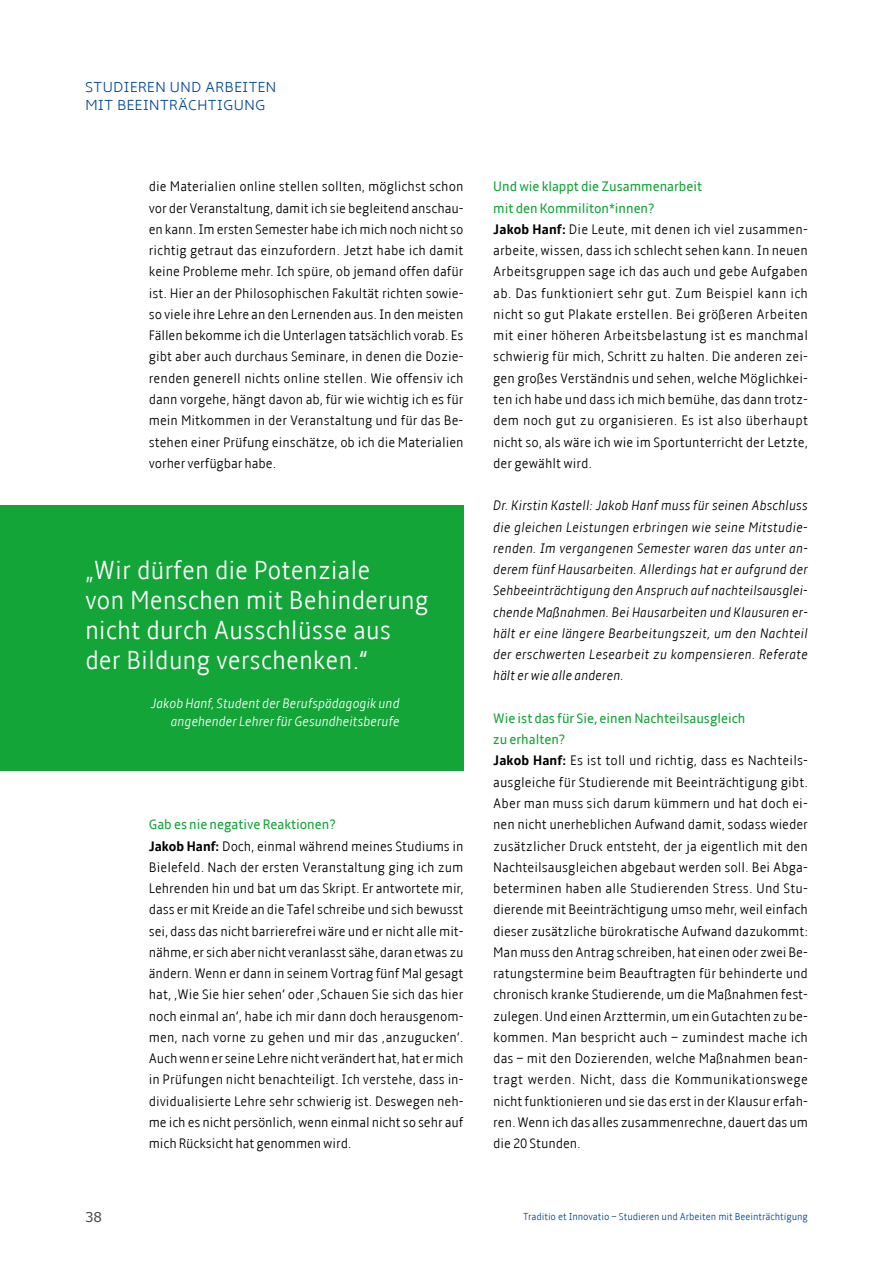
<style>
.page{position:relative;width:893px;height:1263px;background:#fff}
.page>*{position:absolute;margin:0;border:0;box-sizing:border-box;transform-origin:0 0}
.t1{font:300 condensed 27px/30px "Amble";color:#fff}
.t2{font:300 15px/18px "Amble";color:#00489a}
.t3{font:300 condensed 14.25px/21.3px "Amble";letter-spacing:.005em;color:#000}
.t4{font:italic 300 condensed 14.25px/21.3px "Amble";letter-spacing:.015em;color:#000;text-align:justify}
.t5{font:italic 300 condensed 14.25px/18px "Amble";color:#fff;text-align:right}
.t6{font:13.5px "Verdana";color:#4a4a49}
.t7{font:300 condensed 10.5px "Amble";letter-spacing:-.005em;color:#00489a}
.s1{font-weight:400;font-stretch:normal;color:#13a538}
.s2{font-weight:700;font-stretch:normal}
</style>
<div class="page">
<div style="left:0;top:505px;width:463px;height:266px;background:#13a538"></div>
<p class="t2" style="left:85px;top:78px;width:193px">STUDIEREN UND ARBEITEN<br>MIT BEEINTRÄCHTIGUNG</p>
<p class="t3" style="left:149px;top:176px;width:316px;text-align:justify">die Materialien online stellen sollten, möglichst schon vor der Veranstaltung, damit ich sie begleitend anschau&shy;en kann. Im ersten Semester habe ich mich noch nicht so richtig getraut das einzufordern. Jetzt habe ich damit keine Probleme mehr. Ich spüre, ob jemand offen dafür ist. Hier an der Philosophischen Fakultät richten sowie&shy;so viele ihre Lehre an den Lernenden aus. In den meisten Fällen bekomme ich die Unterlagen tatsächlich vorab. Es gibt aber auch durchaus Seminare, in denen die Dozie&shy;renden generell nichts online stellen. Wie offensiv ich dann vorgehe, hängt davon ab, für wie wichtig ich es für mein Mitkommen in der Veranstaltung und für das Be&shy;stehen einer Prüfung einschätze, ob ich die Materialien vorher verfügbar habe.</p>
<h1 class="t1" style="left:85px;top:555px;width:345px">„Wir dürfen die Potenziale<br>von Menschen mit Behinderung nicht durch Ausschlüsse aus der Bildung verschenken.“</h1>
<p class="t5" style="left:151px;top:694px;width:250px">Jakob Hanf, Student der Berufspädagogik und angehender Lehrer für Gesundheitsberufe</p>
<p class="t3" style="left:149px;top:814px;width:316px"><span class="s1">Gab es nie negative Reaktionen?<br></span><span class="s2">Jakob Hanf:</span> Doch, einmal während meines Studiums in Bielefeld. Nach der ersten Veranstaltung ging ich zum Lehrenden hin und bat um das Skript. Er antwortete mir, dass er mit Kreide an die Tafel schreibe und sich bewusst sei, dass das nicht barrierefrei wäre und er nicht alle mit&shy;nähme, er sich aber nicht veranlasst sähe, daran etwas zu ändern. Wenn er dann in seinem Vortrag fünf Mal gesagt hat, ‚Wie Sie hier sehen‘ oder ‚Schauen Sie sich das hier noch einmal an‘, habe ich mir dann doch herausgenom&shy;men, nach vorne zu gehen und mir das ‚anzugucken‘.<br>Auch wenn er seine Lehre nicht verändert hat, hat er mich in Prüfungen nicht benachteiligt. Ich verstehe, dass in&shy;dividualisierte Lehre sehr schwierig ist. Deswegen neh&shy;me ich es nicht persönlich, wenn einmal nicht so sehr auf mich Rücksicht hat genommen wird.</p>
<p class="t3" style="left:493px;top:176px;width:316px"><span class="s1">U nd wie klappt die Zusammenarbeit<br>mit den Kommiliton*innen?<br></span><span class="s2">Jakob Hanf:</span> Die Leute, mit denen ich viel zusammen&shy;arbeite, wissen, dass ich schlecht sehen kann. In neuen Arbeitsgruppen sage ich das auch und gebe Aufgaben ab. Das funktioniert sehr gut. Zum Beispiel kann ich nicht so gut Plakate erstellen. Bei größeren Arbeiten mit einer höheren Arbeitsbelastung ist es manchmal schwierig für mich, Schritt zu halten. Die anderen zei&shy;gen großes Verständnis und sehen, welche Möglichkei&shy;ten ich habe und dass ich mich bemühe, das dann trotz&shy;dem noch gut zu organisieren. Es ist also überhaupt nicht so, als wäre ich wie im Sportunterricht der Letzte, der gewählt wird.</p>
<p class="t4" style="left:493px;top:495px;width:316px">Dr. Kirstin Kastell: Jakob Hanf muss für seinen Abschluss die gleichen Leistungen erbringen wie seine Mitstudie&shy;renden. Im vergangenen Semester waren das unter an&shy;derem fünf Hausarbeiten. Allerdings hat er aufgrund der Sehbeeinträchtigung den Anspruch auf nachteilsausglei&shy;chende Maßnahmen. Bei Hausarbeiten und Klausuren er&shy;hält er eine längere Bearbeitungszeit, um den Nachteil der erschwerten Lesearbeit zu kompensieren. Referate hält er wie alle anderen.</p>
<p class="t3" style="left:493px;top:708px;width:316px"><span class="s1">Wie ist das für Sie, einen Nachteilsausgleich<br>zu erhalten?<br></span><span class="s2">Jakob Hanf:</span> Es ist toll und richtig, dass es Nachteils&shy;ausgleiche für Studierende mit Beeinträchtigung gibt.<br>Aber man muss sich darum kümmern und hat doch ei&shy;nen nicht unerheblichen Aufwand damit, sodass wieder zusätzlicher Druck entsteht, der ja eigentlich mit den Nachteilsausgleichen abgebaut werden soll. Bei Abga&shy;beterminen haben alle Studierenden Stress. Und Stu&shy;dierende mit Beeinträchtigung umso mehr, weil einfach dieser zusätzliche bürokratische Aufwand dazukommt:<br>Man muss den Antrag schreiben, hat einen oder zwei Be&shy;ratungstermine beim Beauftragten für behinderte und chronisch kranke Studierende, um die Maßnahmen fest&shy;zulegen. Und einen Arzttermin, um ein Gutachten zu be&shy;kommen. Man bespricht auch – zumindest mache ich das – mit den Dozierenden, welche Maßnahmen bean&shy;tragt werden. Nicht, dass die Kommunikationswege nicht funktionieren und sie das erst in der Klausur erfah&shy;ren. Wenn ich das alles zusammenrechne, dauert das um die 20 Stunden.</p>
<p class="t6" style="left:85px;top:1208px;width:19px">38</p>
<p class="t7" style="left:523px;top:1210px;width:286px">Traditio et Innovatio – Studieren und Arbeiten mit Beeinträchtigung</p>
</div>
